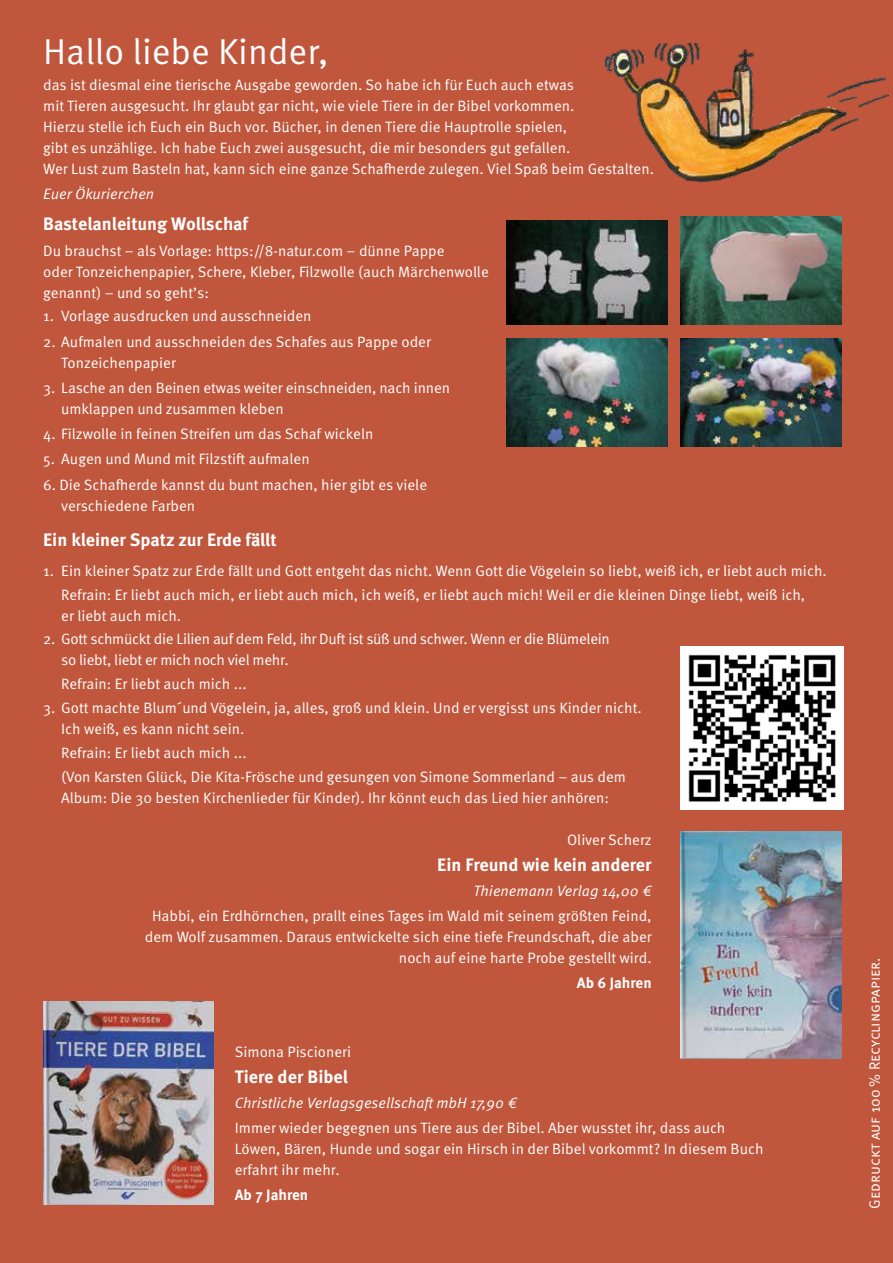
<style>
.page{position:relative;width:893px;height:1263px;background:#c0573d}
.page>*{position:absolute;margin:0;border:0;box-sizing:border-box;transform-origin:0 0}
.t1{font:36px "Meta Pro Norm";color:#fff}
.t2{font:700 18px "Meta Pro";color:#fff}
.t3{font:15px/21px "Meta Pro Norm";color:#fff}
.t4{font:15px/21px "Meta Pro Norm";letter-spacing:-.02em;color:#fff}
.t5{font:15px "Meta Pro Norm Ita";color:#fff}
.t6{font:700 15px "Meta Pro";letter-spacing:-.005em;color:#fff}
</style>
<div class="page">
<img style="left:605px;top:44px;width:283px;height:141px">
<img style="left:680px;top:831px;width:162px;height:228px">
<img style="left:43px;top:1001px;width:170px;height:204px">
<img style="left:506px;top:220px;width:162px;height:105px">
<img style="left:680px;top:217px;width:162px;height:108px">
<img style="left:506px;top:339px;width:162px;height:107px">
<img style="left:680px;top:339px;width:162px;height:107px">
<img style="left:680px;top:646px;width:163px;height:163px">
<h1 class="t1" style="left:43px;top:24px;width:287px">Hallo liebe Kinder,</h1>
<p class="t3" style="left:43px;top:73px;width:612px">das ist diesmal eine tierische Ausgabe geworden. So habe ich für Euch auch etwas<br>mit Tieren ausgesucht. Ihr glaubt gar nicht, wie viele Tiere in der Bibel vorkommen.<br>Hierzu stelle ich Euch ein Buch vor. Bücher, in denen Tiere die Hauptrolle spielen,<br>gibt es unzählige. Ich habe Euch zwei ausgesucht, die mir besonders gut gefallen.<br>Wer Lust zum Basteln hat, kann sich eine ganze Schafherde zulegen. Viel Spaß beim Gestalten.</p>
<p class="t5" style="left:43px;top:183px;width:113px">Euer Ökurierchen</p>
<p class="t2" style="left:43px;top:210px;width:206px">Bastelanleitung Wollschaf</p>
<p class="t3" style="left:43px;top:239px;width:447px">Du brauchst – als Vorlage: https://8-natur.com – dünne Pappe<br>oder Tonzeichenpapier, Schere, Kleber, Filzwolle (auch Märchenwolle genannt) – und so geht’s:</p>
<p class="t3" style="left:43px;top:305px;width:270px">1. Vorlage ausdrucken und ausschneiden</p>
<p class="t3" style="left:61px;top:330px;width:371px;text-indent:-18px">2. Aufmalen und ausschneiden des Schafes aus Pappe oder<br>Tonzeichenpapier</p>
<p class="t3" style="left:61px;top:376px;width:390px;text-indent:-18px">3. Lasche an den Beinen etwas weiter einschneiden, nach innen umklappen und zusammen kleben</p>
<p class="t3" style="left:43px;top:423px;width:332px">4. Filzwolle in feinen Streifen um das Schaf wickeln</p>
<p class="t3" style="left:43px;top:448px;width:268px">5. Augen und Mund mit Filzstift aufmalen</p>
<p class="t3" style="left:61px;top:473px;width:367px;text-indent:-18px">6. Die Schafherde kannst du bunt machen, hier gibt es viele verschiedene Farben</p>
<p class="t2" style="left:43px;top:526px;width:235px">Ein kleiner Spatz zur Erde fällt</p>
<p class="t3" style="left:43px;top:557px;width:785px;line-height:24px;text-align:center">1. Ein kleiner Spatz zur Erde fällt und Gott entgeht das nicht. Wenn Gott die Vögelein so liebt, weiß ich, er liebt auch mich.<br>Refrain: Er liebt auch mich, er liebt auch mich, ich weiß, er liebt auch mich! Weil er die kleinen Dinge liebt, weiß ich,</p>
<p class="t3" style="left:61px;top:604px;width:121px">er liebt auch mich.</p>
<p class="t4" style="left:61px;top:628px;width:550px;text-indent:-18px">2. Gott schmückt die Lilien auf dem Feld, ihr Duft ist süß und schwer. Wenn er die Blümelein so liebt, liebt er mich noch viel mehr.</p>
<p class="t3" style="left:61px;top:673px;width:187px">Refrain: Er liebt auch mich ...</p>
<p class="t3" style="left:61px;top:697px;width:582px;text-indent:-18px">3. Gott machte Blum´und Vögelein, ja, alles, groß und klein. Und er vergisst uns Kinder nicht.<br>Ich weiß, es kann nicht sein.</p>
<p class="t3" style="left:61px;top:740px;width:566px;line-height:24px">Refrain: Er liebt auch mich ...<br>(Von Karsten Glück, Die Kita-Frösche und gesungen von Simone Sommerland – aus dem</p>
<p class="t3" style="left:61px;top:787px;width:549px">Album: Die 30 besten Kirchenlieder für Kinder). Ihr könnt euch das Lied hier anhören:</p>
<p class="t3" style="left:567px;top:829px;width:86px">Oliver Scherz</p>
<p class="t2" style="left:437px;top:850px;width:216px">Ein Freund wie kein anderer</p>
<p class="t5" style="left:473px;top:879px;width:180px">Thienemann Verlag 14,00 €</p>
<p class="t3" style="left:145px;top:904px;width:509px;text-align:right">Habbi, ein Erdhörnchen, prallt eines Tages im Wald mit seinem größten Feind, dem Wolf zusammen. Daraus entwickelte sich eine tiefe Freundschaft, die aber noch auf eine harte Probe gestellt wird.</p>
<p class="t6" style="left:577px;top:971px;width:76px">Ab 6 Jahren</p>
<p class="t3" style="left:235px;top:1041px;width:118px">Simona Piscioneri</p>
<p class="t2" style="left:235px;top:1062px;width:115px">Tiere der Bibel</p>
<p class="t5" style="left:235px;top:1091px;width:284px">Christliche Verlagsgesellschaft mbH 17,90 €</p>
<p class="t3" style="left:235px;top:1116px;width:530px">Immer wieder begegnen uns Tiere aus der Bibel. Aber wusstet ihr, dass auch<br>Löwen, Bären, Hunde und sogar ein Hirsch in der Bibel vorkommt? In diesem Buch erfahrt ihr mehr.</p>
<p class="t6" style="left:235px;top:1183px;width:75px">Ab 7 Jahren</p>
<p class="t3" style="left:863px;top:1209px;width:253px;rotate:-90deg">Gedruckt auf 100 % Recyclingpapier.</p>
</div>
